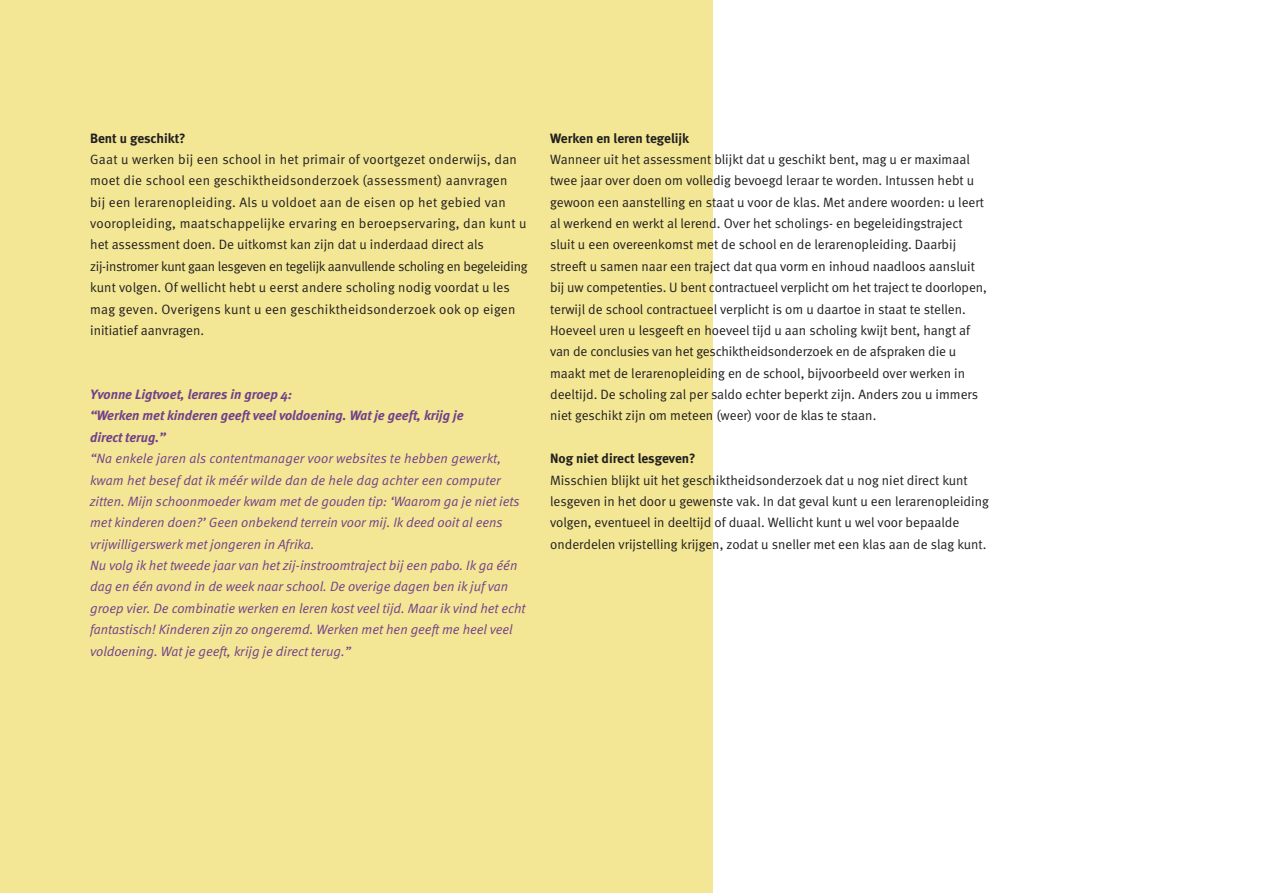
<style>
.page{position:relative;width:1263px;height:893px;background:#fff}
.page>*{position:absolute;margin:0;border:0;box-sizing:border-box;transform-origin:0 0}
.Body{font:13.5px/21.3px "Meta Normal";color:#231f20}
.Testemonial{font:italic 13.5px/21.5px "Meta Normal";color:#73408a}
.Testemonial-2{font:italic 700 13.5px/21.3px "Meta";color:#73408a}
.Subkopje{font:700 13.5px "Meta";color:#231f20}
</style>
<div class="page">
<div style="left:0;top:0;width:713px;height:893px;background:#f3e795"></div>
<p class="Subkopje" style="left:90px;top:130px;width:97px">Bent u geschikt?</p>
<p class="Body" style="left:90px;top:148px;width:439px">Gaat u werken bij een school in het primair of voortgezet onderwijs, dan moet die school een geschiktheidsonderzoek (assessment) aanvragen<br>bij een lerarenopleiding. Als u voldoet aan de eisen op het gebied van vooropleiding, maatschappelijke ervaring en beroepservaring, dan kunt u het assessment doen. De uitkomst kan zijn dat u inderdaad direct als zij-instromer kunt gaan lesgeven en tegelijk aanvullende scholing en begeleiding kunt volgen. Of wellicht hebt u eerst andere scholing nodig voordat u les mag geven. Overigens kunt u een geschiktheidsonderzoek ook op eigen initiatief aanvragen.</p>
<p class="Testemonial-2" style="left:90px;top:384px;width:204px">Yvonne Ligtvoet, lerares in groep 4:</p>
<p class="Testemonial-2" style="left:90px;top:405px;width:375px">“Werken met kinderen geeft veel voldoening. Wat je geeft, krijg je direct terug.”</p>
<p class="Testemonial" style="left:90px;top:448px;width:431px">“Na enkele jaren als contentmanager voor websites te hebben gewerkt, kwam het besef dat ik méér wilde dan de hele dag achter een computer zitten. Mijn schoonmoeder kwam met de gouden tip: ‘Waarom ga je niet iets met kinderen doen?’ Geen onbekend terrein voor mij. Ik deed ooit al eens vrijwilligerswerk met jongeren in Afrika.</p>
<p class="Testemonial" style="left:90px;top:555px;width:437px">Nu volg ik het tweede jaar van het zij-instroomtraject bij een pabo. Ik ga één dag en één avond in de week naar school. De overige dagen ben ik juf van groep vier. De combinatie werken en leren kost veel tijd. Maar ik vind het echt fantastisch! Kinderen zijn zo ongeremd. Werken met hen geeft me heel veel voldoening. Wat je geeft, krijg je direct terug.”</p>
<p class="Subkopje" style="left:550px;top:130px;width:141px">Werken en leren tegelijk</p>
<p class="Body" style="left:550px;top:148px;width:438px">Wanneer uit het assessment blijkt dat u geschikt bent, mag u er maximaal twee jaar over doen om volledig bevoegd leraar te worden. Intussen hebt u gewoon een aanstelling en staat u voor de klas. Met andere woorden: u leert al werkend en werkt al lerend. Over het scholings- en begeleidingstraject sluit u een overeenkomst met de school en de lerarenopleiding. Daarbij streeft u samen naar een traject dat qua vorm en inhoud naadloos aansluit bij uw competenties. U bent contractueel verplicht om het traject te doorlopen, terwijl de school contractueel verplicht is om u daartoe in staat te stellen.<br>Hoeveel uren u lesgeeft en hoeveel tijd u aan scholing kwijt bent, hangt af van de conclusies van het geschiktheidsonderzoek en de afspraken die u maakt met de lerarenopleiding en de school, bijvoorbeeld over werken in deeltijd. De scholing zal per saldo echter beperkt zijn. Anders zou u immers niet geschikt zijn om meteen (weer) voor de klas te staan.</p>
<p class="Subkopje" style="left:550px;top:450px;width:147px">Nog niet direct lesgeven?</p>
<p class="Body" style="left:550px;top:469px;width:440px">Misschien blijkt uit het geschiktheidsonderzoek dat u nog niet direct kunt lesgeven in het door u gewenste vak. In dat geval kunt u een lerarenopleiding volgen, eventueel in deeltijd of duaal. Wellicht kunt u wel voor bepaalde onderdelen vrijstelling krijgen, zodat u sneller met een klas aan de slag kunt.</p>
</div>
